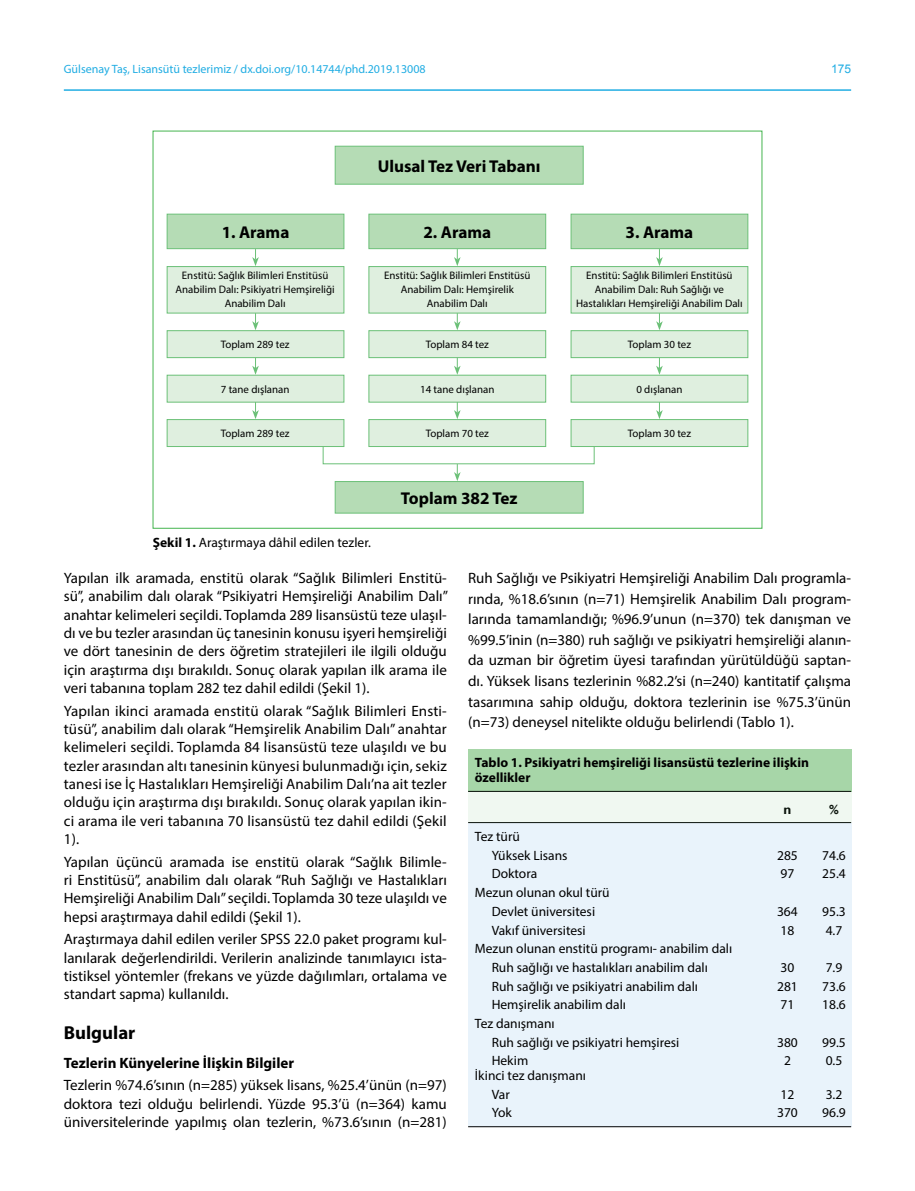
<style>
.page{position:relative;width:915px;height:1191px;background:#fff}
.page>*{position:absolute;margin:0;border:0;box-sizing:border-box;transform-origin:0 0}
.t1{font:700 18.75px "Myriad Pro";color:#000}
.t2{font:700 17.1px "Myriad Pro";color:#000}
.t3{font:15px/18.3px "Myriad Pro";color:#000;text-align:justify}
.t4{font:700 15px "Myriad Pro";color:#000}
.t5{font:13.5px/18.8px "Myriad Pro";color:#000}
.t6{font:700 13.5px/14.4px "Myriad Pro";color:#000}
.t7{font:700 13.5px "Gill Sans";color:#000}
.t8{font:12px "Myriad Pro";color:#21ade3}
.t9{font:12px "Arial";color:#21ade3}
.t10{font:10.95px/14px "Myriad Pro";color:#000;text-align:center}
.s1{font-weight:700}
</style>
<div class="page">
<hr style="left:64px;top:89px;width:786px;height:2px;background:#21ade3">
<div style="left:334px;top:146px;width:249px;height:39px;background:#b5dcb5;border:1px solid #6bc077"></div>
<div style="left:334px;top:481px;width:249px;height:32px;background:#b5dcb5;border:1px solid #6bc077"></div>
<div style="left:167px;top:214px;width:177px;height:35px;background:#b5dcb5;border:1px solid #6bc077"></div>
<div style="left:167px;top:266px;width:177px;height:47px;background:#dfefdf;border:1px solid #6bc077"></div>
<div style="left:167px;top:330px;width:177px;height:28px;background:#dfefdf;border:1px solid #6bc077"></div>
<div style="left:167px;top:375px;width:177px;height:27px;background:#dfefdf;border:1px solid #6bc077"></div>
<div style="left:167px;top:419px;width:177px;height:28px;background:#dfefdf;border:1px solid #6bc077"></div>
<div style="left:368px;top:214px;width:178px;height:35px;background:#b5dcb5;border:1px solid #6bc077"></div>
<div style="left:368px;top:266px;width:178px;height:47px;background:#dfefdf;border:1px solid #6bc077"></div>
<div style="left:368px;top:330px;width:178px;height:28px;background:#dfefdf;border:1px solid #6bc077"></div>
<div style="left:368px;top:375px;width:178px;height:27px;background:#dfefdf;border:1px solid #6bc077"></div>
<div style="left:368px;top:419px;width:178px;height:28px;background:#dfefdf;border:1px solid #6bc077"></div>
<div style="left:570px;top:214px;width:178px;height:35px;background:#b5dcb5;border:1px solid #6bc077"></div>
<div style="left:570px;top:266px;width:178px;height:47px;background:#dfefdf;border:1px solid #6bc077"></div>
<div style="left:570px;top:330px;width:178px;height:28px;background:#dfefdf;border:1px solid #6bc077"></div>
<div style="left:570px;top:375px;width:178px;height:27px;background:#dfefdf;border:1px solid #6bc077"></div>
<div style="left:570px;top:419px;width:178px;height:28px;background:#dfefdf;border:1px solid #6bc077"></div>
<div style="left:323px;top:447px;width:271px;height:17px;border:1px solid #6bc077"></div>
<svg style="left:252px;top:249px;width:7px;height:17px"></svg>
<svg style="left:252px;top:313px;width:7px;height:17px"></svg>
<svg style="left:252px;top:358px;width:7px;height:17px"></svg>
<svg style="left:252px;top:402px;width:7px;height:17px"></svg>
<svg style="left:454px;top:249px;width:6px;height:17px"></svg>
<svg style="left:454px;top:313px;width:6px;height:17px"></svg>
<svg style="left:454px;top:358px;width:6px;height:17px"></svg>
<svg style="left:454px;top:402px;width:6px;height:17px"></svg>
<svg style="left:454px;top:464px;width:6px;height:17px"></svg>
<svg style="left:656px;top:249px;width:6px;height:17px"></svg>
<svg style="left:656px;top:313px;width:6px;height:17px"></svg>
<svg style="left:656px;top:358px;width:6px;height:17px"></svg>
<svg style="left:656px;top:402px;width:6px;height:17px"></svg>
<div style="left:468px;top:749px;width:382px;height:42px;background:#a7d6a8"></div>
<div style="left:468px;top:822px;width:382px;height:304px;background:#e9f3fb"></div>
<hr style="left:468px;top:822px;width:382px;height:1px;background:#000">
<hr style="left:468px;top:1126px;width:382px;height:1px;background:#000">
<div style="left:468px;top:791px;width:382px;height:31px;background:#f0f8f1"></div>
<p class="t8" style="left:64px;top:61px;width:363px">Gülsenay Taş, Lisansütü tezlerimiz / dx.doi.org/10.14744/phd.2019.13008</p>
<p class="t9" style="left:830px;top:60px;width:22px">175</p>
<p class="t2" style="left:377px;top:155px;width:164px">Ulusal Tez Veri Tabanı</p>
<p class="t2" style="left:221px;top:221px;width:69px">1. Arama</p>
<p class="t2" style="left:423px;top:221px;width:69px">2. Arama</p>
<p class="t2" style="left:625px;top:221px;width:69px">3. Arama</p>
<p class="t10" style="left:175px;top:268px;width:161px">Enstitü: Sağlık Bilimleri Enstitüsü<br>Anabilim Dalı: Psikiyatri Hemşireliği<br>Anabilim Dalı</p>
<p class="t10" style="left:221px;top:337px;width:70px">Toplam 289 tez</p>
<p class="t10" style="left:384px;top:268px;width:148px">Enstitü: Sağlık Bilimleri Enstitüsü<br>Anabilim Dalı: Hemşirelik<br>Anabilim Dalı</p>
<p class="t10" style="left:425px;top:337px;width:65px">Toplam 84 tez</p>
<p class="t10" style="left:576px;top:268px;width:168px">Enstitü: Sağlık Bilimleri Enstitüsü<br>Anabilim Dalı: Ruh Sağlığı ve<br>Hastalıkları Hemşireliği Anabilim Dalı</p>
<p class="t10" style="left:627px;top:337px;width:65px">Toplam 30 tez</p>
<p class="t10" style="left:221px;top:382px;width:70px">7 tane dışlanan</p>
<p class="t10" style="left:420px;top:382px;width:76px">14 tane dışlanan</p>
<p class="t10" style="left:636px;top:382px;width:48px">0 dışlanan</p>
<p class="t10" style="left:221px;top:426px;width:70px">Toplam 289 tez</p>
<p class="t10" style="left:425px;top:426px;width:65px">Toplam 70 tez</p>
<p class="t10" style="left:627px;top:426px;width:65px">Toplam 30 tez</p>
<p class="t2" style="left:401px;top:487px;width:118px">Toplam 382 Tez</p>
<p class="t5" style="left:153px;top:532px;width:219px"><span class="s1">Şekil 1.</span> Araştırmaya dâhil edilen tezler.</p>
<p class="t3" style="left:64px;top:568px;width:386px">Yapılan ilk aramada, enstitü olarak “Sağlık Bilimleri Enstitü&shy;sü”, anabilim dalı olarak “Psikiyatri Hemşireliği Anabilim Dalı” anahtar kelimeleri seçildi. Toplamda 289 lisansüstü teze ulaşıl&shy;dı ve bu tezler arasından üç tanesinin konusu işyeri hemşireliği ve dört tanesinin de ders öğretim stratejileri ile ilgili olduğu için araştırma dışı bırakıldı. Sonuç olarak yapılan ilk arama ile veri tabanına toplam 282 tez dahil edildi (Şekil 1).</p>
<p class="t3" style="left:64px;top:701px;width:384px">Yapılan ikinci aramada enstitü olarak “Sağlık Bilimleri Ensti&shy;tüsü”, anabilim dalı olarak “Hemşirelik Anabilim Dalı” anahtar kelimeleri seçildi. Toplamda 84 lisansüstü teze ulaşıldı ve bu tezler arasından altı tanesinin künyesi bulunmadığı için, sekiz tanesi ise İç Hastalıkları Hemşireliği Anabilim Dalı’na ait tezler olduğu için araştırma dışı bırakıldı. Sonuç olarak yapılan ikin&shy;ci arama ile veri tabanına 70 lisansüstü tez dahil edildi (Şekil 1).</p>
<p class="t3" style="left:64px;top:852px;width:384px">Yapılan üçüncü aramada ise enstitü olarak “Sağlık Bilimle&shy;ri Enstitüsü”, anabilim dalı olarak “Ruh Sağlığı ve Hastalıkları Hemşireliği Anabilim Dalı” seçildi. Toplamda 30 teze ulaşıldı ve hepsi araştırmaya dahil edildi (Şekil 1).</p>
<p class="t3" style="left:64px;top:930px;width:384px">Araştırmaya dahil edilen veriler SPSS 22.0 paket programı kul&shy;lanılarak değerlendirildi. Verilerin analizinde tanımlayıcı ista&shy;tistiksel yöntemler (frekans ve yüzde dağılımları, ortalama ve standart sapma) kullanıldı.</p>
<p class="t1" style="left:64px;top:1020px;width:73px">Bulgular</p>
<p class="t4" style="left:64px;top:1052px;width:232px">Tezlerin Künyelerine İlişkin Bilgiler</p>
<p class="t3" style="left:64px;top:1075px;width:384px">Tezlerin %74.6’sının (n=285) yüksek lisans, %25.4’ünün (n=97) doktora tezi olduğu belirlendi. Yüzde 95.3’ü (n=364) kamu üniversitelerinde yapılmış olan tezlerin, %73.6’sının (n=281)</p>
<p class="t3" style="left:468px;top:567px;width:384px;line-height:20.5px">Ruh Sağlığı ve Psikiyatri Hemşireliği Anabilim Dalı programla&shy;rında, %18.6’sının (n=71) Hemşirelik Anabilim Dalı program&shy;larında tamamlandığı; %96.9’unun (n=370) tek danışman ve %99.5’inin (n=380) ruh sağlığı ve psikiyatri hemşireliği alanın&shy;da uzman bir öğretim üyesi tarafından yürütüldüğü saptan&shy;dı. Yüksek lisans tezlerinin %82.2’si (n=240) kantitatif çalışma tasarımına sahip olduğu, doktora tezlerinin ise %75.3’ünün (n=73) deneysel nitelikte olduğu belirlendi (Tablo 1).</p>
<p class="t6" style="left:475px;top:755px;width:335px">Tablo 1. Psikiyatri hemşireliği lisansüstü tezlerine ilişkin özellikler</p>
<p class="t7" style="left:783px;top:801px;width:9px">n</p>
<p class="t7" style="left:828px;top:801px;width:11px">%</p>
<p class="t5" style="left:491px;top:827px;width:77px;text-indent:-17px">Tez türü<br>Yüksek Lisans</p>
<p class="t5" style="left:776px;top:845px;width:22px">285</p>
<p class="t5" style="left:821px;top:845px;width:25px">74.6</p>
<p class="t5" style="left:491px;top:864px;width:47px">Doktora</p>
<p class="t5" style="left:780px;top:864px;width:15px">97</p>
<p class="t5" style="left:821px;top:864px;width:25px">25.4</p>
<p class="t5" style="left:475px;top:883px;width:136px;text-align:center">Mezun olunan okul türü<br>Devlet üniversitesi</p>
<p class="t5" style="left:776px;top:901px;width:22px">364</p>
<p class="t5" style="left:821px;top:901px;width:25px">95.3</p>
<p class="t5" style="left:491px;top:920px;width:95px">Vakıf üniversitesi</p>
<p class="t5" style="left:780px;top:920px;width:15px">18</p>
<p class="t5" style="left:825px;top:920px;width:18px">4.7</p>
<p class="t5" style="left:475px;top:939px;width:259px;text-align:center">Mezun olunan enstitü programı- anabilim dalı<br>Ruh sağlığı ve hastalıkları anabilim dalı</p>
<p class="t5" style="left:780px;top:957px;width:15px">30</p>
<p class="t5" style="left:825px;top:957px;width:18px">7.9</p>
<p class="t5" style="left:491px;top:976px;width:208px">Ruh sağlığı ve psikiyatri anabilim dalı</p>
<p class="t5" style="left:776px;top:976px;width:22px">281</p>
<p class="t5" style="left:821px;top:976px;width:25px">73.6</p>
<p class="t5" style="left:491px;top:995px;width:136px">Hemşirelik anabilim dalı</p>
<p class="t5" style="left:780px;top:995px;width:15px">71</p>
<p class="t5" style="left:821px;top:995px;width:25px">18.6</p>
<p class="t5" style="left:491px;top:1014px;width:189px;text-indent:-17px">Tez danışmanı<br>Ruh sağlığı ve psikiyatri hemşiresi</p>
<p class="t5" style="left:776px;top:1032px;width:22px">380</p>
<p class="t5" style="left:821px;top:1032px;width:25px">99.5</p>
<p class="t5" style="left:491px;top:1051px;width:38px">Hekim</p>
<p class="t5" style="left:783px;top:1051px;width:8px">2</p>
<p class="t5" style="left:825px;top:1051px;width:18px">0.5</p>
<p class="t5" style="left:491px;top:1065px;width:96px;text-indent:-17px">İkinci tez danışmanı<br>Var</p>
<p class="t5" style="left:780px;top:1084px;width:15px">12</p>
<p class="t5" style="left:825px;top:1084px;width:18px">3.2</p>
<p class="t5" style="left:491px;top:1103px;width:22px">Yok</p>
<p class="t5" style="left:776px;top:1103px;width:22px">370</p>
<p class="t5" style="left:821px;top:1103px;width:25px">96.9</p>
</div>
